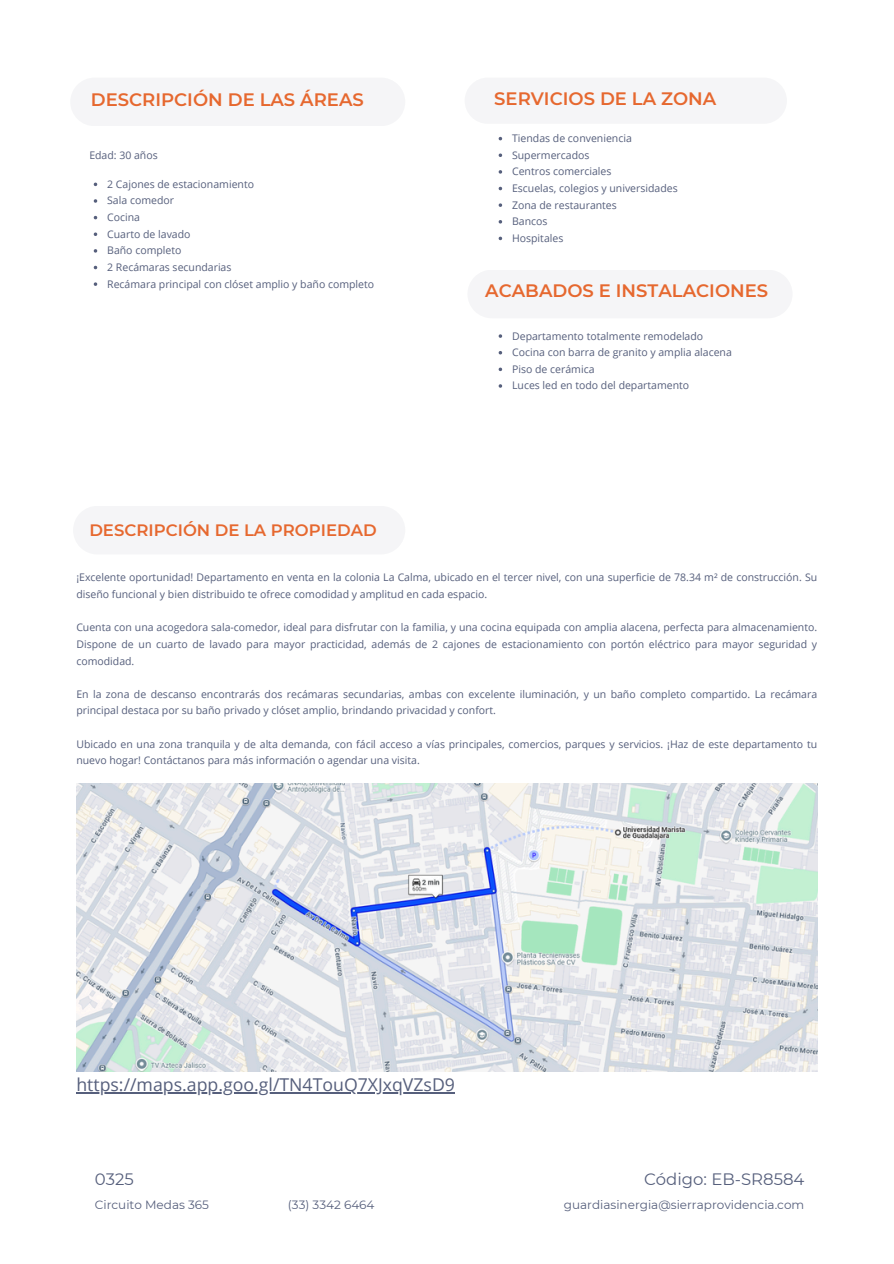
<style>
.page{position:relative;width:894px;height:1264px;background:#fff}
.page>*{position:absolute;margin:0;border:0;box-sizing:border-box;transform-origin:0 0}
.t1{font:600 18px "Montserrat";color:#e6682f}
.t2{font:17.7px "Open Sans";color:#565f7c}
.t3{font:600 16.5px "Montserrat";color:#e6682f}
.t4{font:16.5px "Montserrat";color:#565f7c}
.t5{font:12px "Montserrat";color:#565f7c}
.t6{font:10.5px/16.6px "Open Sans";color:#565f7c}
</style>
<div class="page">
<img style="left:76px;top:783px;width:741px;height:288px">
<div style="left:464px;top:78px;width:322px;height:46px;background:#f5f5f7;border-radius:23px"></div>
<hr style="left:76px;top:1092px;width:379px;height:1px;background:#565f7c">
<svg style="left:94px;top:199px;width:3px;height:4px"></svg>
<svg style="left:94px;top:232px;width:3px;height:4px"></svg>
<svg style="left:94px;top:249px;width:3px;height:4px"></svg>
<svg style="left:94px;top:282px;width:3px;height:4px"></svg>
<svg style="left:498px;top:334px;width:4px;height:4px"></svg>
<svg style="left:498px;top:367px;width:4px;height:4px"></svg>
<svg style="left:498px;top:384px;width:4px;height:4px"></svg>
<svg style="left:498px;top:153px;width:4px;height:4px"></svg>
<svg style="left:498px;top:170px;width:4px;height:4px"></svg>
<svg style="left:498px;top:187px;width:4px;height:3px"></svg>
<svg style="left:498px;top:203px;width:4px;height:4px"></svg>
<svg style="left:498px;top:237px;width:4px;height:3px"></svg>
<h1 class="t1" style="left:91px;top:89px;width:274px">DESCRIPCIÓN DE LAS ÁREAS</h1>
<h1 class="t6" style="left:89px;top:147px;width:70px">Edad: 30 años</h1>
<p class="t6" style="left:107px;top:175px;width:148px">2 Cajones de estacionamiento</p>
<p class="t6" style="left:107px;top:192px;width:68px">Sala comedor</p>
<p class="t6" style="left:107px;top:209px;width:34px">Cocina</p>
<p class="t6" style="left:107px;top:225px;width:85px">Cuarto de lavado</p>
<p class="t6" style="left:107px;top:242px;width:76px">Baño completo</p>
<p class="t6" style="left:107px;top:258px;width:126px">2 Recámaras secundarias</p>
<p class="t6" style="left:107px;top:275px;width:268px">Recámara principal con clóset amplio y baño completo</p>
<p class="t1" style="left:494px;top:88px;width:223px">SERVICIOS DE LA ZONA</p>
<p class="t6" style="left:512px;top:130px;width:121px">Tiendas de conveniencia</p>
<h1 class="t6" style="left:512px;top:146px;width:79px">Supermercados</h1>
<p class="t6" style="left:512px;top:163px;width:101px">Centros comerciales</p>
<p class="t6" style="left:512px;top:180px;width:167px">Escuelas, colegios y universidades</p>
<p class="t6" style="left:512px;top:196px;width:106px">Zona de restaurantes</p>
<p class="t6" style="left:512px;top:213px;width:37px">Bancos</p>
<p class="t6" style="left:512px;top:229px;width:53px">Hospitales</p>
<p class="t1" style="left:485px;top:280px;width:284px">ACABADOS E INSTALACIONES</p>
<h1 class="t6" style="left:512px;top:327px;width:192px">Departamento totalmente remodelado</h1>
<p class="t6" style="left:512px;top:344px;width:221px">Cocina con barra de granito y amplia alacena</p>
<p class="t6" style="left:512px;top:360px;width:84px">Piso de cerámica</p>
<p class="t6" style="left:512px;top:377px;width:178px">Luces led en todo del departamento</p>
<p class="t3" style="left:89px;top:520px;width:289px">DESCRIPCIÓN DE LA PROPIEDAD</p>
<p class="t6" style="left:76px;top:569px;width:742px">¡Excelente oportunidad! Departamento en venta en la colonia La Calma, ubicado en el tercer nivel, con una superficie de 78.34 m² de construcción. Su diseño funcional y bien distribuido te ofrece comodidad y amplitud en cada espacio.</p>
<p class="t6" style="left:76px;top:619px;width:742px;text-align:justify">Cuenta con una acogedora sala-comedor, ideal para disfrutar con la familia, y una cocina equipada con amplia alacena, perfecta para almacenamiento.<br>Dispone de un cuarto de lavado para mayor practicidad, además de 2 cajones de estacionamiento con portón eléctrico para mayor seguridad y comodidad.</p>
<p class="t6" style="left:76px;top:685px;width:742px">En la zona de descanso encontrarás dos recámaras secundarias, ambas con excelente iluminación, y un baño completo compartido. La recámara principal destaca por su baño privado y clóset amplio, brindando privacidad y confort.</p>
<p class="t6" style="left:76px;top:735px;width:742px">Ubicado en una zona tranquila y de alta demanda, con fácil acceso a vías principales, comercios, parques y servicios. ¡Haz de este departamento tu nuevo hogar! Contáctanos para más información o agendar una visita.</p>
<p class="t2" style="left:76px;top:1072px;width:380px">https://maps.app.goo.gl/TN4TouQ7XJxqVZsD9</p>
<h2 class="t4" style="left:95px;top:1169px;width:40px">0325</h2>
<h2 class="t4" style="left:643px;top:1169px;width:162px">Código: EB-SR8584</h2>
<h3 class="t5" style="left:95px;top:1197px;width:116px">Circuito Medas 365</h3>
<h3 class="t5" style="left:288px;top:1197px;width:88px">(33) 3342 6464</h3>
<h2 class="t5" style="left:563px;top:1197px;width:242px">guardiasinergia@sierraprovidencia.com</h2>
</div>
